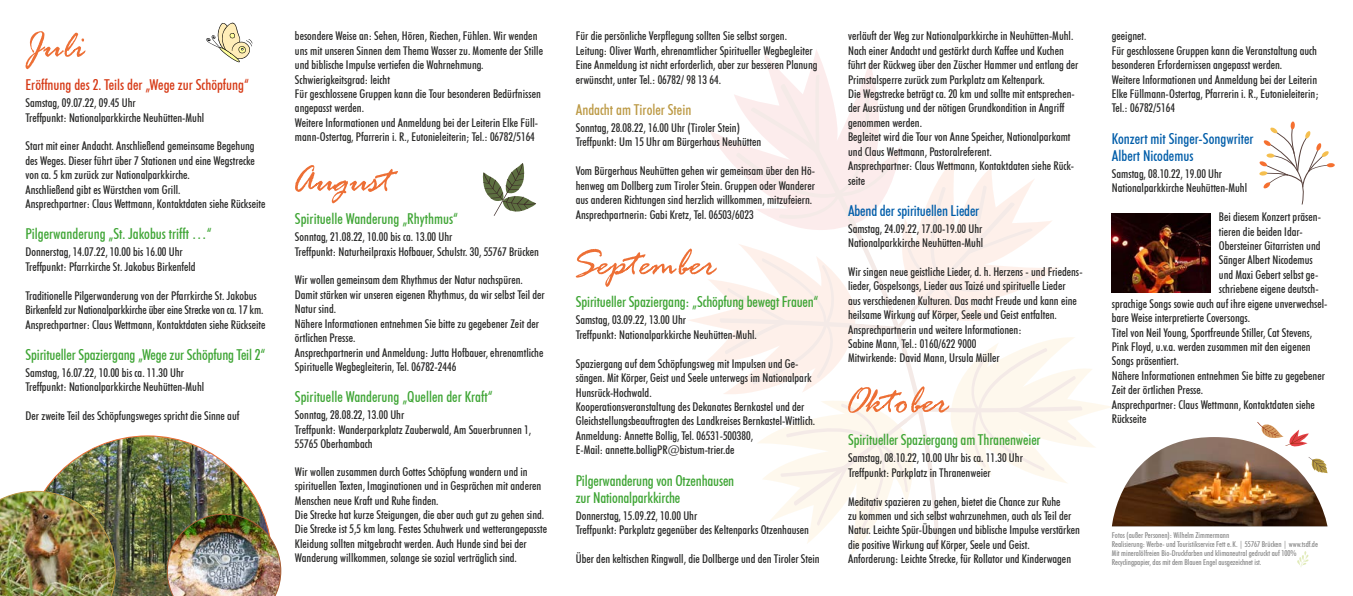
<style>
.page{position:relative;width:1353px;height:596px;background:#fff}
.page>*{position:absolute;margin:0;border:0;box-sizing:border-box;transform-origin:0 0}
.t1{font:500 condensed 15px/17px "Futura BT";letter-spacing:-.01em;color:#3fa535}
.t2{font:500 condensed 15px/17px "Futura BT";color:#005da9}
.t3{font:500 condensed 15px "Futura BT";color:#d63915}
.t4{font:500 condensed 15px "Futura BT";color:#bc9944}
.t5{font:500 condensed 12px/14.4px "Futura BT";color:#282827}
.t6{font:500 condensed 8px/9px "Futura BT";color:#878787}
</style>
<div class="page">
<hr style="left:1111px;top:526px;width:216px;height:1px;background:#c6c6c6">
<svg style="left:764px;top:50px;width:108px;height:23px"></svg>
<svg style="left:1257px;top:422px;width:52px;height:15px"></svg>
<svg style="left:206px;top:22px;width:46px;height:41px"></svg>
<img style="left:44px;top:435px;width:219px;height:160px">
<img style="left:0;top:490px;width:116px;height:105px">
<svg style="left:1297px;top:551px;width:11px;height:16px"></svg>
<svg style="left:26px;top:31px;width:59px;height:38px"></svg>
<svg style="left:295px;top:165px;width:103px;height:38px"></svg>
<svg style="left:575px;top:73px;width:538px;height:482px"></svg>
<img style="left:1111px;top:213px;width:99px;height:79px">
<img style="left:1111px;top:437px;width:216px;height:89px">
<svg style="left:1259px;top:121px;width:75px;height:84px"></svg>
<svg style="left:482px;top:163px;width:54px;height:53px"></svg>
<img style="left:167px;top:513px;width:114px;height:82px">
<p class="t3" style="left:26px;top:76px;width:225px">Eröffnung des 2. Teils der „Wege zur Schöpfung“</p>
<p class="t5" style="left:26px;top:95px;width:180px">Samstag, 09.07.22, 09.45 Uhr<br>Treffpunkt: Nationalparkkirche Neuhütten-Muhl</p>
<p class="t5" style="left:26px;top:139px;width:241px">Start mit einer Andacht. Anschließend gemeinsame Begehung des Weges. Dieser führt über 7 Stationen und eine Wegstrecke von ca. 5 km zurück zur Nationalparkkirche.<br>Anschließend gibt es Würstchen vom Grill.<br>Ansprechpartner: Claus Wettmann, Kontaktdaten siehe Rückseite</p>
<p class="t1" style="left:26px;top:225px;width:188px">Pilgerwanderung „St. Jakobus trifft …“</p>
<p class="t5" style="left:26px;top:245px;width:171px">Donnerstag, 14.07.22, 10.00 bis 16.00 Uhr<br>Treffpunkt: Pfarrkirche St. Jakobus Birkenfeld</p>
<p class="t5" style="left:26px;top:288px;width:241px">Traditionelle Pilgerwanderung von der Pfarrkirche St. Jakobus<br>Birkenfeld zur Nationalparkkirche über eine Strecke von ca. 17 km.<br>Ansprechpartner: Claus Wettmann, Kontaktdaten siehe Rückseite</p>
<p class="t1" style="left:26px;top:346px;width:241px">Spiritueller Spaziergang „Wege zur Schöpfung Teil 2“</p>
<p class="t5" style="left:26px;top:365px;width:180px">Samstag, 16.07.22, 10.00 bis ca. 11.30 Uhr<br>Treffpunkt: Nationalparkkirche Neuhütten-Muhl</p>
<p class="t5" style="left:26px;top:408px;width:215px">Der zweite Teil des Schöpfungsweges spricht die Sinne auf</p>
<p class="t5" style="left:295px;top:29px;width:249px">besondere Weise an: Sehen, Hören, Riechen, Fühlen. Wir wenden uns mit unseren Sinnen dem Thema Wasser zu. Momente der Stille und biblische Impulse vertiefen die Wahrnehmung.<br>Schwierigkeitsgrad: leicht<br>Für geschlossene Gruppen kann die Tour besonderen Bedürfnissen angepasst werden.<br>Weitere Informationen und Anmeldung bei der Leiterin Elke Füll&shy;mann-Ostertag, Pfarrerin i. R., Eutonieleiterin; Tel.: 06782/5164</p>
<p class="t1" style="left:295px;top:210px;width:164px">Spirituelle Wanderung „Rhythmus“</p>
<p class="t5" style="left:295px;top:229px;width:245px">Sonntag, 21.08.22, 10.00 bis ca. 13.00 Uhr<br>Treffpunkt: Naturheilpraxis Hofbauer, Schulstr. 30, 55767 Brücken</p>
<p class="t5" style="left:295px;top:273px;width:251px">Wir wollen gemeinsam dem Rhythmus der Natur nachspüren.<br>Damit stärken wir unseren eigenen Rhythmus, da wir selbst Teil der Natur sind.<br>Nähere Informationen entnehmen Sie bitte zu gegebener Zeit der örtlichen Presse.<br>Ansprechpartnerin und Anmeldung: Jutta Hofbauer, ehrenamtliche Spirituelle Wegbegleiterin, Tel. 06782-2446</p>
<p class="t1" style="left:295px;top:388px;width:199px">Spirituelle Wanderung „Quellen der Kraft“</p>
<p class="t5" style="left:295px;top:407px;width:237px">Sonntag, 28.08.22, 13.00 Uhr<br>Treffpunkt: Wanderparkplatz Zauberwald, Am Sauerbrunnen 1,<br>55765 Oberhambach</p>
<p class="t5" style="left:295px;top:464px;width:253px">Wir wollen zusammen durch Gottes Schöpfung wandern und in spirituellen Texten, Imaginationen und in Gesprächen mit anderen Menschen neue Kraft und Ruhe finden.<br>Die Strecke hat kurze Steigungen, die aber auch gut zu gehen sind.<br>Die Strecke ist 5,5 km lang. Festes Schuhwerk und wetterangepasste Kleidung sollten mitgebracht werden. Auch Hunde sind bei der Wanderung willkommen, solange sie sozial verträglich sind.</p>
<p class="t5" style="left:575px;top:29px;width:243px">Für die persönliche Verpflegung sollten Sie selbst sorgen.<br>Leitung: Oliver Warth, ehrenamtlicher Spiritueller Wegbegleiter Eine Anmeldung ist nicht erforderlich, aber zur besseren Planung erwünscht, unter Tel.: 06782/ 98 13 64.</p>
<p class="t4" style="left:575px;top:100px;width:117px">Andacht am Tiroler Stein</p>
<p class="t5" style="left:575px;top:120px;width:187px">Sonntag, 28.08.22, 16.00 Uhr (Tiroler Stein)<br>Treffpunkt: Um 15 Uhr am Bürgerhaus Neuhütten</p>
<p class="t5" style="left:575px;top:164px;width:241px">Vom Bürgerhaus Neuhütten gehen wir gemeinsam über den Hö&shy;henweg am Dollberg zum Tiroler Stein. Gruppen oder Wanderer aus anderen Richtungen sind herzlich willkommen, mitzufeiern.<br>Ansprechpartnerin: Gabi Kretz, Tel. 06503/6023</p>
<p class="t1" style="left:575px;top:293px;width:244px">Spiritueller Spaziergang: „Schöpfung bewegt Frauen“</p>
<p class="t5" style="left:575px;top:313px;width:182px">Samstag, 03.09.22, 13.00 Uhr<br>Treffpunkt: Nationalparkkirche Neuhütten-Muhl.</p>
<p class="t5" style="left:575px;top:356px;width:241px">Spaziergang auf dem Schöpfungsweg mit Impulsen und Ge&shy;sängen. Mit Körper, Geist und Seele unterwegs im Nationalpark Hunsrück-Hochwald.<br>Kooperationsveranstaltung des Dekanates Bernkastel und der Gleichstellungsbeauftragten des Landkreises Bernkastel-Wittlich.<br>Anmeldung: Annette Bollig, Tel. 06531-500380,<br>E-Mail: annette.bolligPR@bistum-trier.de</p>
<p class="t1" style="left:575px;top:471px;width:160px">Pilgerwanderung von Otzenhausen zur Nationalparkkirche</p>
<p class="t5" style="left:575px;top:508px;width:235px">Donnerstag, 15.09.22, 10.00 Uhr<br>Treffpunkt: Parkplatz gegenüber des Keltenparks Otzenhausen</p>
<p class="t5" style="left:575px;top:551px;width:245px">Über den keltischen Ringwall, die Dollberge und den Tiroler Stein</p>
<p class="t5" style="left:848px;top:29px;width:232px">verläuft der Weg zur Nationalparkkirche in Neuhütten-Muhl.<br>Nach einer Andacht und gestärkt durch Kaffee und Kuchen führt der Rückweg über den Züscher Hammer und entlang der Primstalsperre zurück zum Parkplatz am Keltenpark.<br>Die Wegstrecke beträgt ca. 20 km und sollte mit entsprechen&shy;der Ausrüstung und der nötigen Grundkondition in Angriff genommen werden.<br>Begleitet wird die Tour von Anne Speicher, Nationalparkamt und Claus Wettmann, Pastoralreferent.<br>Ansprechpartner: Claus Wettmann, Kontaktdaten siehe Rück&shy;seite</p>
<p class="t2" style="left:848px;top:201px;width:133px">Abend der spirituellen Lieder</p>
<p class="t5" style="left:848px;top:221px;width:137px">Samstag, 24.09.22, 17.00-19.00 Uhr<br>Nationalparkkirche Neuhütten-Muhl</p>
<p class="t5" style="left:848px;top:264px;width:236px">Wir singen neue geistliche Lieder, d. h. Herzens - und Friedens&shy;lieder, Gospelsongs, Lieder aus Taizé und spirituelle Lieder<br>aus verschiedenen Kulturen. Das macht Freude und kann eine heilsame Wirkung auf Körper, Seele und Geist entfalten.<br>Ansprechpartnerin und weitere Informationen:<br>Sabine Mann, Tel.: 0160/622 9000<br>Mitwirkende: David Mann, Ursula Müller</p>
<p class="t1" style="left:848px;top:431px;width:194px">Spiritueller Spaziergang am Thranenweier</p>
<p class="t5" style="left:848px;top:450px;width:176px">Samstag, 08.10.22, 10.00 Uhr bis ca. 11.30 Uhr<br>Treffpunkt: Parkplatz in Thranenweier</p>
<p class="t5" style="left:848px;top:493px;width:233px">Meditativ spazieren zu gehen, bietet die Chance zur Ruhe<br>zu kommen und sich selbst wahrzunehmen, auch als Teil der Natur. Leichte Spür-Übungen und biblische Impulse verstärken die positive Wirkung auf Körper, Seele und Geist.<br>Anforderung: Leichte Strecke, für Rollator und Kinderwagen</p>
<p class="t5" style="left:1111px;top:29px;width:208px">geeignet.<br>Für geschlossene Gruppen kann die Veranstaltung auch besonderen Erfordernissen angepasst werden.<br>Weitere Informationen und Anmeldung bei der Leiterin Elke Füllmann-Ostertag, Pfarrerin i. R., Eutonieleiterin; Tel.: 06782/5164</p>
<p class="t2" style="left:1111px;top:130px;width:143px">Konzert mit Singer-Songwriter<br>Albert Nicodemus</p>
<p class="t5" style="left:1111px;top:166px;width:137px">Samstag, 08.10.22, 19.00 Uhr<br>Nationalparkkirche Neuhütten-Muhl</p>
<p class="t5" style="left:1218px;top:209px;width:104px">Bei diesem Konzert präsen-</p>
<p class="t5" style="left:1218px;top:224px;width:85px">tieren die beiden Idar-</p>
<p class="t5" style="left:1218px;top:238px;width:103px">Obersteiner Gitarristen und</p>
<p class="t5" style="left:1218px;top:253px;width:95px">Sänger Albert Nicodemus</p>
<p class="t5" style="left:1218px;top:267px;width:101px">und Maxi Gebert selbst ge-</p>
<p class="t5" style="left:1218px;top:281px;width:101px">schriebene eigene deutsch-</p>
<p class="t5" style="left:1111px;top:296px;width:217px">sprachige Songs sowie auch auf ihre eigene unverwechsel-</p>
<p class="t5" style="left:1111px;top:310px;width:140px">bare Weise interpretierte Coversongs.</p>
<p class="t5" style="left:1111px;top:325px;width:202px">Titel von Neil Young, Sportfreunde Stiller, Cat Stevens,</p>
<p class="t5" style="left:1111px;top:339px;width:200px">Pink Floyd, u.v.a. werden zusammen mit den eigenen</p>
<p class="t5" style="left:1111px;top:353px;width:68px">Songs präsentiert.</p>
<p class="t5" style="left:1111px;top:368px;width:214px">Nähere Informationen entnehmen Sie bitte zu gegebener</p>
<p class="t5" style="left:1111px;top:382px;width:93px">Zeit der örtlichen Presse.</p>
<p class="t5" style="left:1111px;top:397px;width:204px">Ansprechpartner: Claus Wettmann, Kontaktdaten siehe</p>
<p class="t5" style="left:1111px;top:411px;width:36px">Rückseite</p>
<p class="t6" style="left:1111px;top:530px;width:207px">Fotos (außer Personen): Wilhelm Zimmermann<br>Realisierung: Werbe- und Touristikservice Fett e. K. | 55767 Brücken | www.tsdf.de Mit mineralölfreien Bio-Druckfarben und klimaneutral gedruckt auf 100% Recyclingpapier, das mit dem Blauen Engel ausgezeichnet ist.</p>
</div>
